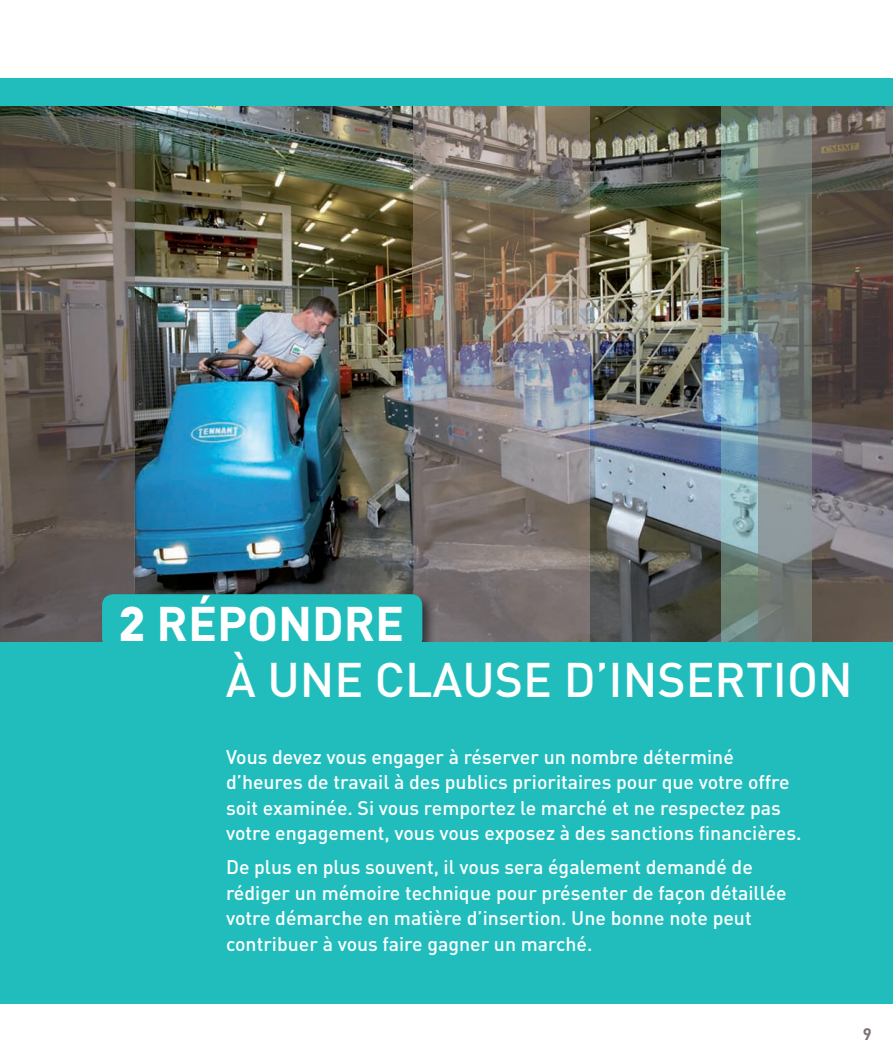
<style>
.page{position:relative;width:893px;height:1063px;background:#fff}
.page>*{position:absolute;margin:0;border:0;box-sizing:border-box;transform-origin:0 0}
.t1{font:500 48px "DIN";color:#fff}
.t2{font:700 48px "DIN";color:#fff}
.t3{font:500 19.5px/25.5px "DIN";color:#fff}
.t4{font:700 16.5px "DIN";color:#7c6f77}
.s1{font-weight:900}
</style>
<div class="page">
<img style="left:0;top:105px;width:721px;height:537px">
<img style="left:414px;top:105px;width:175px;height:537px">
<svg style="left:721px;top:105px;width:37px;height:537px;background:#749493"></svg>
<svg style="left:811px;top:105px;width:82px;height:537px;background:#605754"></svg>
<svg style="left:758px;top:105px;width:53px;height:537px;background:#767e7b"></svg>
<img style="left:0;top:116px;width:135px;height:526px">
<img style="left:99px;top:591px;width:338px;height:51px">
<div style="left:102px;top:594px;width:320px;height:55px;background:#21bdbd;border-radius:11px"></div>
<div style="left:0;top:642px;width:893px;height:361px;background:#21bdbd"></div>
<div style="left:0;top:78px;width:893px;height:27px;background:#21bdbd"></div>
<h1 class="t2" style="left:118px;top:592px;width:287px"><span class="s1">2</span> RÉPONDRE</h1>
<h1 class="t1" style="left:226px;top:649px;width:628px">À UNE CLAUSE D’INSERTION</h1>
<p class="t3" style="left:226px;top:743px;width:577px">Vous devez vous engager à réserver un nombre déterminé d’heures de travail à des publics prioritaires pour que votre offre soit examinée. Si vous remportez le marché et ne respectez pas votre engagement, vous vous exposez à des sanctions financières.</p>
<p class="t3" style="left:226px;top:854px;width:562px">De plus en plus souvent, il vous sera également demandé de rédiger un mémoire technique pour présenter de façon détaillée votre démarche en matière d’insertion. Une bonne note peut contribuer à vous faire gagner un marché.</p>
<p class="t4" style="left:863px;top:1024px;width:10px">9</p>
</div>
